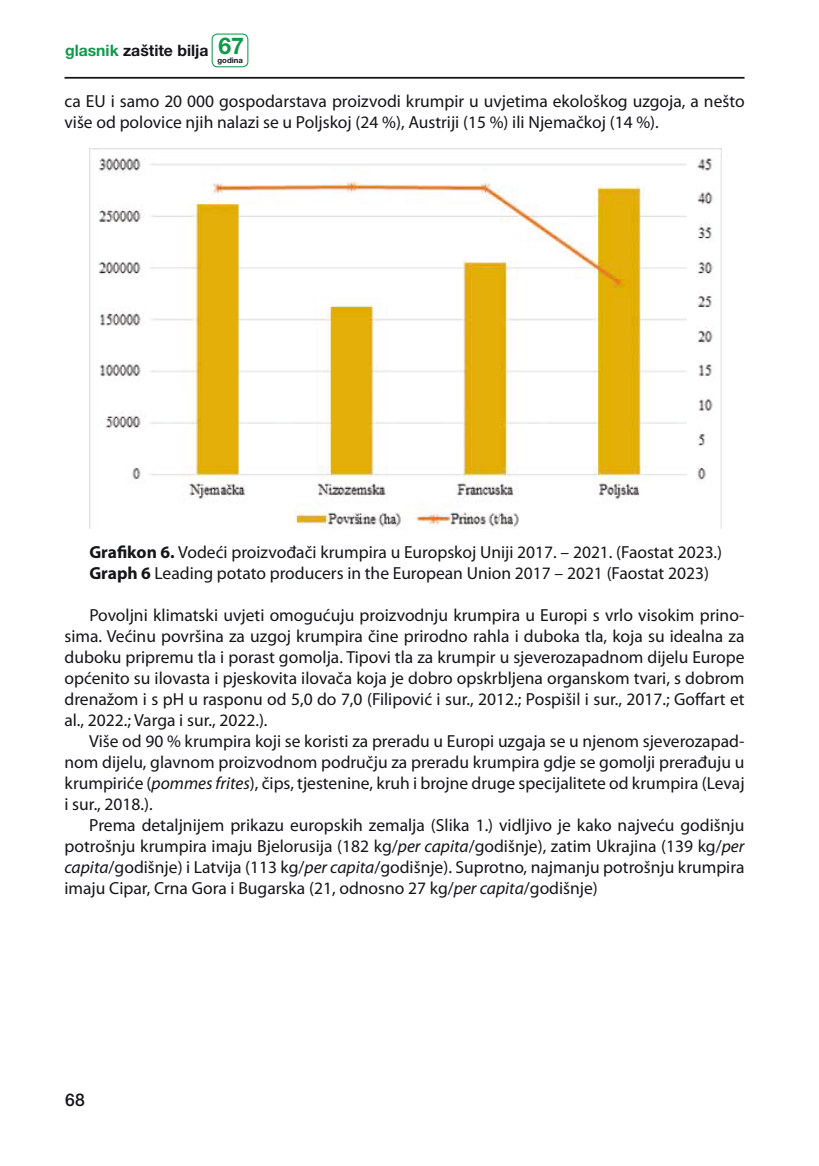
<style>
.page{position:relative;width:819px;height:1166px;background:#fff}
.page>*{position:absolute;margin:0;border:0;box-sizing:border-box;transform-origin:0 0}
.t1{font:17.5px/21px "Myriad Pro";color:#141517;text-align:justify}
.t2{font:500 17.5px "Helvetica Neue LT Pro";color:#141517}
.t3{font:700 15.75px "Helvetica Neue LT Pro";color:#141517}
.t4{font:700 7.7px "Helvetica Neue LT Pro";color:#141517}
.s1{color:#10994a}
.s2{font-size:23.1px;color:#10994a}
.s3{font-weight:700}
.s4{font-style:italic}
</style>
<div class="page">
<hr style="left:64px;top:77px;width:680px;height:2px;background:#141517">
<div style="left:211px;top:34px;width:37px;height:33px;border:1px solid #10994a;border-radius:5px"></div>
<img style="left:89px;top:149px;width:632px;height:379px">
<p class="t3" style="left:65px;top:44px;width:180px"><span class="s1">glasnik</span> zaštite bilja <span class="s2">67</span></p>
<p class="t4" style="left:217px;top:58px;width:27px">godina</p>
<p class="t1" style="left:64px;top:92px;width:681px">ca EU i samo 20 000 gospodarstava proizvodi krumpir u uvjetima ekološkog uzgoja, a nešto više od polovice njih nalazi se u Poljskoj (24 %), Austriji (15 %) ili Njemačkoj (14 %).</p>
<p class="t1" style="left:89px;top:542px;width:634px"><span class="s3">Grafikon 6.</span> Vodeći proizvođači krumpira u Europskoj Uniji 2017. – 2021. (Faostat 2023.)<br><span class="s3">Graph 6</span> Leading potato producers in the European Union 2017 – 2021 (Faostat 2023)</p>
<p class="t1" style="left:64px;top:605px;width:681px;text-indent:25px">Povoljni klimatski uvjeti omogućuju proizvodnju krumpira u Europi s vrlo visokim prino&shy;sima. Većinu površina za uzgoj krumpira čine prirodno rahla i duboka tla, koja su idealna za duboku pripremu tla i porast gomolja. Tipovi tla za krumpir u sjeverozapadnom dijelu Europe općenito su ilovasta i pjeskovita ilovača koja je dobro opskrbljena organskom tvari, s dobrom drenažom i s pH u rasponu od 5,0 do 7,0 (Filipović i sur., 2012.; Pospišil i sur., 2017.; Goffart et al., 2022.; Varga i sur., 2022.).</p>
<p class="t1" style="left:64px;top:731px;width:681px;text-indent:25px">Više od 90 % krumpira koji se koristi za preradu u Europi uzgaja se u njenom sjeverozapad&shy;nom dijelu, glavnom proizvodnom području za preradu krumpira gdje se gomolji prerađuju u krumpiriće (<span class="s4">pommes frites</span>), čips, tjestenine, kruh i brojne druge specijalitete od krumpira (Levaj i sur., 2018.).</p>
<p class="t1" style="left:64px;top:815px;width:681px;text-indent:25px">Prema detaljnijem prikazu europskih zemalja (Slika 1.) vidljivo je kako najveću godišnju potrošnju krumpira imaju Bjelorusija (182 kg/<span class="s4">per capita</span>/godišnje), zatim Ukrajina (139 kg/<span class="s4">per capita</span>/godišnje) i Latvija (113 kg/<span class="s4">per capita</span>/godišnje). Suprotno, najmanju potrošnju krumpira imaju Cipar, Crna Gora i Bugarska (21, odnosno 27 kg/<span class="s4">per capita</span>/godišnje)</p>
<p class="t2" style="left:65px;top:1090px;width:21px">68</p>
</div>
